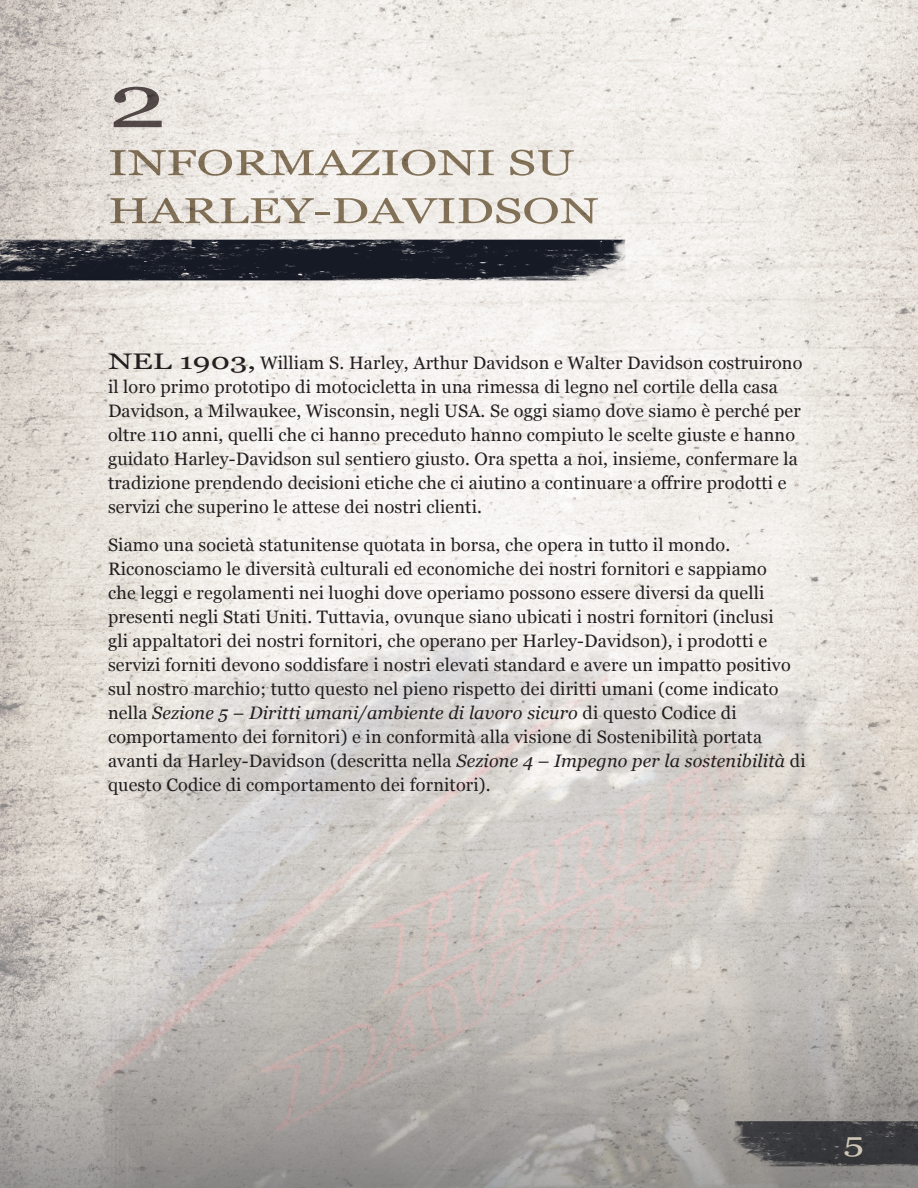
<style>
.page{position:relative;width:918px;height:1188px;background:#fff}
.page>*{position:absolute;margin:0;border:0;box-sizing:border-box;transform-origin:0 0}
.t1{font:75px "Georgia";color:#5b5253;scale:1.4 1}
.t2{font:36px/48px "Georgia";color:#8a7a60;scale:1.4 1}
.t3{font:27.75px "Georgia";color:#cfc6b7;scale:1.4 1}
.t4{font:18px/24px "Georgia";letter-spacing:.01em;color:#231f20}
.s1{font-size:22.5px}
.s2{font-style:italic}
</style>
<div class="page">
<img style="left:0;top:0;width:918px;height:1188px">
<img style="left:79px;top:592px;width:839px;height:596px">
<img style="left:702px;top:1092px;width:216px;height:96px">
<img style="left:0;top:216px;width:671px;height:82px">
<h1 class="t1" style="left:108px;top:47px;width:43px">2</h1>
<h2 class="t2" style="left:108px;top:137px;width:352px">INFORMAZIONI SU<br>HARLEY-DAVIDSON</h2>
<p class="t4" style="left:108px;top:350px;width:696px"><span class="s1">NEL 1903,</span> William S. Harley, Arthur Davidson e Walter Davidson costruirono il loro primo prototipo di motocicletta in una rimessa di legno nel cortile della casa Davidson, a Milwaukee, Wisconsin, negli USA. Se oggi siamo dove siamo è perché per oltre 110 anni, quelli che ci hanno preceduto hanno compiuto le scelte giuste e hanno guidato Harley-Davidson sul sentiero giusto. Ora spetta a noi, insieme, confermare la tradizione prendendo decisioni etiche che ci aiutino a continuare a offrire prodotti e servizi che superino le attese dei nostri clienti.</p>
<p class="t4" style="left:108px;top:532px;width:699px">Siamo una società statunitense quotata in borsa, che opera in tutto il mondo.<br>Riconosciamo le diversità culturali ed economiche dei nostri fornitori e sappiamo<br>che leggi e regolamenti nei luoghi dove operiamo possono essere diversi da quelli presenti negli Stati Uniti. Tuttavia, ovunque siano ubicati i nostri fornitori (inclusi<br>gli appaltatori dei nostri fornitori, che operano per Harley-Davidson), i prodotti e servizi forniti devono soddisfare i nostri elevati standard e avere un impatto positivo sul nostro marchio; tutto questo nel pieno rispetto dei diritti umani (come indicato nella <span class="s2">Sezione 5 – Diritti umani/ambiente di lavoro sicuro</span> di questo Codice di comportamento dei fornitori) e in conformità alla visione di Sostenibilità portata avanti da Harley-Davidson (descritta nella <span class="s2">Sezione 4 – Impegno per la sostenibilità</span> di questo Codice di comportamento dei fornitori).</p>
<p class="t3" style="left:844px;top:1122px;width:16px">5</p>
</div>
